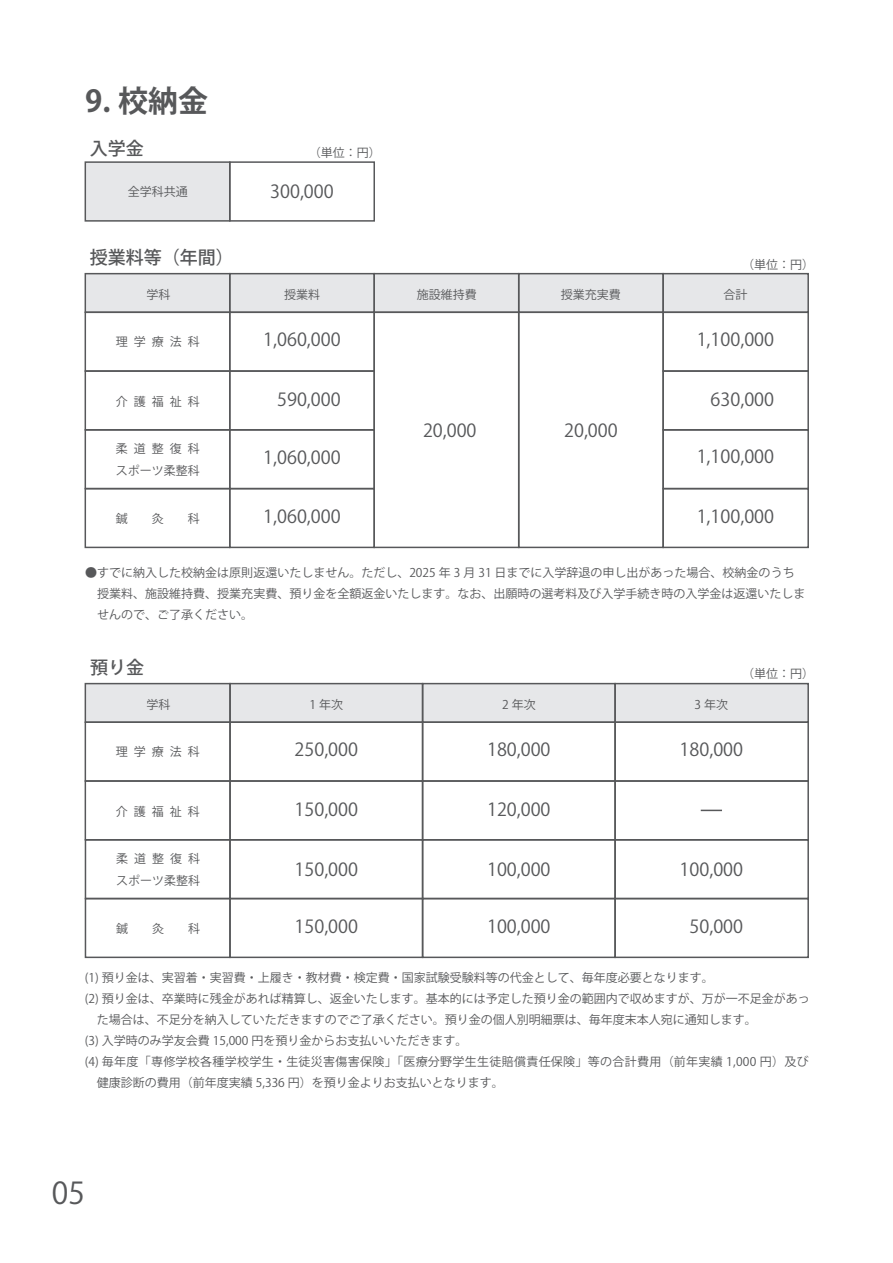
<style>
.page{position:relative;width:893px;height:1263px;background:#fff}
.page>*{position:absolute;margin:0;border:0;box-sizing:border-box;transform-origin:0 0}
.t1{font:700 30px "Koz Go Pr 6 N";color:#57585a}
.t2{font:30px "Koz Go Pr 6 N";color:#57585a}
.t3{font:18px "Koz Go Pr 6 N";color:#57585a}
.t4{font:500 18px "Koz Go Pr 6 N";color:#57585a}
.t5{font:12px/21px "Koz Go Pr 6 N";color:#57585a}
</style>
<div class="page">
<div style="left:85px;top:162px;width:145px;height:59px;background:#e6e7e9"></div>
<div style="left:85px;top:274px;width:723px;height:38px;background:#e6e7e9"></div>
<div style="left:373px;top:273px;width:146px;height:40px;border:2px solid #57585a"></div>
<div style="left:518px;top:273px;width:146px;height:40px;border:2px solid #57585a"></div>
<div style="left:662px;top:273px;width:147px;height:40px;border:2px solid #57585a"></div>
<div style="left:518px;top:312px;width:146px;height:236px;border:2px solid #57585a"></div>
<div style="left:662px;top:312px;width:147px;height:60px;border:2px solid #57585a"></div>
<div style="left:373px;top:312px;width:146px;height:236px;border:2px solid #57585a"></div>
<div style="left:662px;top:370px;width:147px;height:61px;border:2px solid #57585a"></div>
<div style="left:662px;top:429px;width:147px;height:60px;border:2px solid #57585a"></div>
<div style="left:229px;top:273px;width:146px;height:40px;border:2px solid #57585a"></div>
<div style="left:229px;top:312px;width:146px;height:60px;border:2px solid #57585a"></div>
<div style="left:229px;top:370px;width:146px;height:61px;border:2px solid #57585a"></div>
<div style="left:229px;top:429px;width:146px;height:60px;border:2px solid #57585a"></div>
<div style="left:85px;top:273px;width:146px;height:40px;border:2px solid #57585a"></div>
<div style="left:85px;top:312px;width:146px;height:60px;border:2px solid #57585a"></div>
<div style="left:85px;top:370px;width:146px;height:61px;border:2px solid #57585a"></div>
<div style="left:85px;top:429px;width:146px;height:60px;border:2px solid #57585a"></div>
<div style="left:662px;top:488px;width:147px;height:60px;border:2px solid #57585a"></div>
<div style="left:229px;top:488px;width:146px;height:60px;border:2px solid #57585a"></div>
<div style="left:85px;top:488px;width:146px;height:60px;border:2px solid #57585a"></div>
<div style="left:229px;top:161px;width:146px;height:61px;border:2px solid #57585a"></div>
<div style="left:85px;top:161px;width:146px;height:61px;border:2px solid #57585a"></div>
<div style="left:85px;top:684px;width:723px;height:38px;background:#e6e7e9"></div>
<div style="left:422px;top:683px;width:194px;height:40px;border:2px solid #57585a"></div>
<div style="left:614px;top:683px;width:195px;height:40px;border:2px solid #57585a"></div>
<div style="left:614px;top:721px;width:195px;height:61px;border:2px solid #57585a"></div>
<div style="left:422px;top:721px;width:194px;height:61px;border:2px solid #57585a"></div>
<div style="left:614px;top:780px;width:195px;height:60px;border:2px solid #57585a"></div>
<div style="left:422px;top:780px;width:194px;height:60px;border:2px solid #57585a"></div>
<div style="left:614px;top:839px;width:195px;height:60px;border:2px solid #57585a"></div>
<div style="left:422px;top:839px;width:194px;height:60px;border:2px solid #57585a"></div>
<div style="left:229px;top:683px;width:194px;height:40px;border:2px solid #57585a"></div>
<div style="left:229px;top:721px;width:194px;height:61px;border:2px solid #57585a"></div>
<div style="left:229px;top:780px;width:194px;height:60px;border:2px solid #57585a"></div>
<div style="left:229px;top:839px;width:194px;height:60px;border:2px solid #57585a"></div>
<div style="left:85px;top:683px;width:146px;height:40px;border:2px solid #57585a"></div>
<div style="left:85px;top:721px;width:146px;height:61px;border:2px solid #57585a"></div>
<div style="left:85px;top:780px;width:146px;height:60px;border:2px solid #57585a"></div>
<div style="left:614px;top:898px;width:195px;height:60px;border:2px solid #57585a"></div>
<div style="left:422px;top:898px;width:194px;height:60px;border:2px solid #57585a"></div>
<div style="left:229px;top:898px;width:194px;height:60px;border:2px solid #57585a"></div>
<svg style="left:701px;top:810px;width:21px;height:1px"></svg>
<div style="left:85px;top:839px;width:146px;height:60px;border:2px solid #57585a"></div>
<div style="left:85px;top:898px;width:146px;height:60px;border:2px solid #57585a"></div>
<h1 class="t1" style="left:85px;top:84px;width:124px">9. 校納金</h1>
<h2 class="t4" style="left:90px;top:138px;width:55px">入学金</h2>
<p class="t5" style="left:128px;top:182px;width:61px">全学科共通</p>
<h2 class="t4" style="left:90px;top:248px;width:145px">授業料等（年間）</h2>
<p class="t5" style="left:309px;top:142px;width:73px">（単位：円）</p>
<h2 class="t3" style="left:270px;top:181px;width:65px">300,000</h2>
<p class="t5" style="left:742px;top:254px;width:73px">（単位：円）</p>
<p class="t5" style="left:146px;top:284px;width:25px">学科</p>
<p class="t5" style="left:284px;top:284px;width:37px">授業料</p>
<p class="t5" style="left:417px;top:284px;width:61px">施設維持費</p>
<p class="t5" style="left:561px;top:284px;width:61px">授業充実費</p>
<p class="t5" style="left:723px;top:284px;width:25px">合計</p>
<p class="t5" style="left:116px;top:332px;width:86px">理学療法科</p>
<h2 class="t3" style="left:263px;top:330px;width:79px">1,060,000</h2>
<h2 class="t3" style="left:697px;top:330px;width:79px">1,100,000</h2>
<p class="t5" style="left:116px;top:392px;width:85px">介護福祉科</p>
<h2 class="t3" style="left:277px;top:390px;width:65px">590,000</h2>
<h2 class="t3" style="left:711px;top:390px;width:65px">630,000</h2>
<h2 class="t3" style="left:423px;top:420px;width:55px">20,000</h2>
<h2 class="t3" style="left:564px;top:420px;width:55px">20,000</h2>
<p class="t5" style="left:116px;top:439px;width:85px">柔道整復科</p>
<p class="t5" style="left:116px;top:460px;width:85px">スポーツ柔整科</p>
<p class="t5" style="left:116px;top:508px;width:13px">鍼</p>
<p class="t5" style="left:188px;top:508px;width:13px">科</p>
<h2 class="t3" style="left:263px;top:447px;width:79px">1,060,000</h2>
<h2 class="t3" style="left:263px;top:506px;width:79px">1,060,000</h2>
<h2 class="t3" style="left:697px;top:446px;width:79px">1,100,000</h2>
<h2 class="t3" style="left:697px;top:506px;width:79px">1,100,000</h2>
<p class="t5" style="left:85px;top:562px;width:721px">●すでに納入した校納金は原則返還いたしません。ただし、2025 年 3 月 31 日までに入学辞退の申し出があった場合、校納金のうち　授業料、施設維持費、授業充実費、預り金を全額返金いたします。なお、出願時の選考料及び入学手続き時の入学金は返還いたしま　せんので、ご了承ください。</p>
<h2 class="t4" style="left:90px;top:658px;width:55px">預り金</h2>
<p class="t5" style="left:147px;top:694px;width:25px">学科</p>
<p class="t5" style="left:309px;top:694px;width:35px">1 年次</p>
<p class="t5" style="left:502px;top:694px;width:35px">2 年次</p>
<p class="t5" style="left:695px;top:694px;width:35px">3 年次</p>
<p class="t5" style="left:742px;top:664px;width:73px">（単位：円）</p>
<p class="t5" style="left:116px;top:742px;width:85px">理学療法科</p>
<h2 class="t3" style="left:295px;top:739px;width:65px">250,000</h2>
<h2 class="t3" style="left:487px;top:739px;width:65px">180,000</h2>
<h2 class="t3" style="left:680px;top:739px;width:65px">180,000</h2>
<p class="t5" style="left:116px;top:802px;width:85px">介護福祉科</p>
<p class="t5" style="left:116px;top:849px;width:85px">柔道整復科</p>
<p class="t5" style="left:116px;top:870px;width:85px">スポーツ柔整科</p>
<p class="t5" style="left:116px;top:918px;width:13px">鍼</p>
<p class="t5" style="left:188px;top:918px;width:13px">科</p>
<h2 class="t3" style="left:295px;top:799px;width:65px">150,000</h2>
<h2 class="t3" style="left:295px;top:859px;width:65px">150,000</h2>
<h2 class="t3" style="left:295px;top:916px;width:65px">150,000</h2>
<h2 class="t3" style="left:487px;top:799px;width:65px">120,000</h2>
<h2 class="t3" style="left:487px;top:859px;width:65px">100,000</h2>
<h2 class="t3" style="left:487px;top:916px;width:65px">100,000</h2>
<h2 class="t3" style="left:680px;top:859px;width:65px">100,000</h2>
<h2 class="t3" style="left:689px;top:916px;width:55px">50,000</h2>
<p class="t5" style="left:85px;top:967px;width:727px">(1) 預り金は、実習着・実習費・上履き・教材費・検定費・国家試験受験料等の代金として、毎年度必要となります。<br>(2) 預り金は、卒業時に残金があれば精算し、返金いたします。基本的には予定した預り金の範囲内で収めますが、万が一不足金があっ　た場合は、不足分を納入していただきますのでご了承ください。預り金の個人別明細票は、毎年度末本人宛に通知します。<br>(3) 入学時のみ学友会費 15,000 円を預り金からお支払いいただきます。<br>(4) 毎年度「専修学校各種学校学生・生徒災害傷害保険」「医療分野学生生徒賠償責任保険」等の合計費用（前年実績 1,000 円）及び　健康診断の費用（前年度実績 5,336 円）を預り金よりお支払いとなります。</p>
<h1 class="t2" style="left:52px;top:1176px;width:35px">05</h1>
</div>
